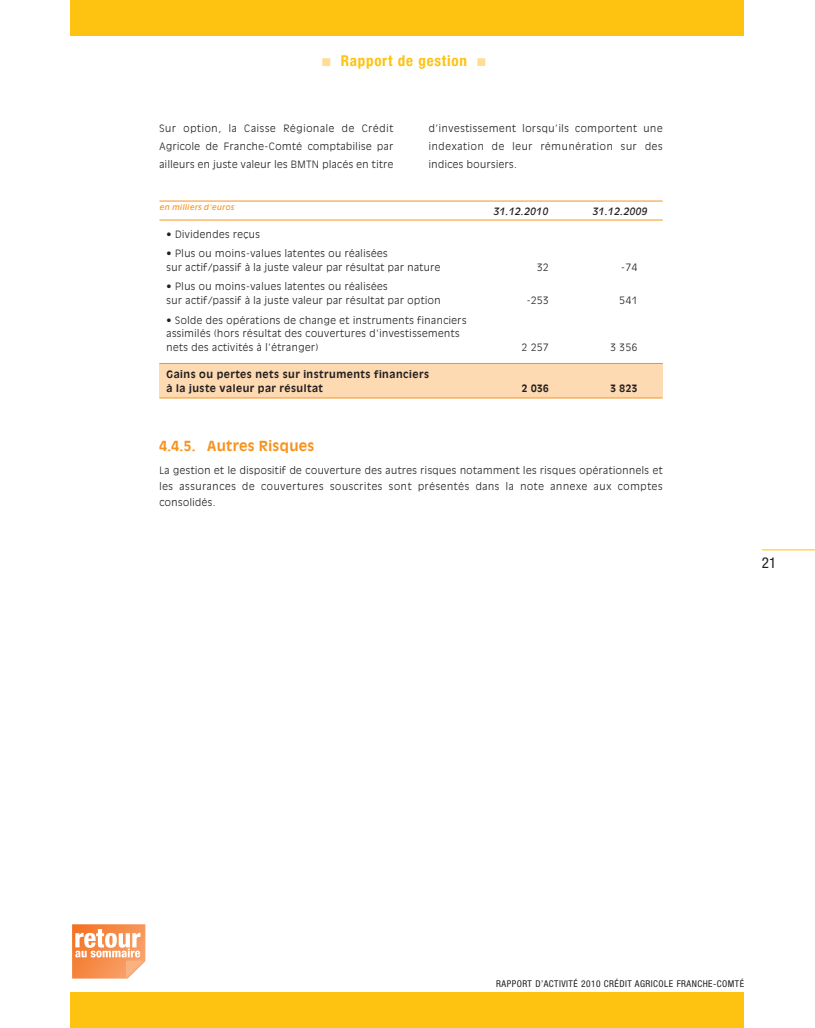
<style>
.page{position:relative;width:815px;height:1028px;background:#fff}
.page>*{position:absolute;margin:0;border:0;box-sizing:border-box;transform-origin:0 0}
.t1{font:700 condensed 15px "Helvetica Neue";letter-spacing:.05em;color:#fec210}
.t2{font:condensed 15px "Helvetica Neue";color:#231f20}
.t3{font:700 13.75px "Antique Olive";letter-spacing:.025em;color:#f7931d}
.t4{font:300 10px/18.1px "Antique Olive";letter-spacing:.05em;color:#231f20;text-align:justify}
.t5{font:700 10px/13.8px "Antique Olive";letter-spacing:.05em;color:#231f20}
.t6{font:italic 10px "Antique Olive";letter-spacing:.05em;color:#231f20}
.t7{font:condensed 9.38px "Helvetica Neue";letter-spacing:.05em;color:#231f20}
.t8{font:italic 7.5px "Antique Olive";letter-spacing:.05em;color:#f7931d}
.s1{color:#ffdd91}
</style>
<div class="page">
<div style="left:71px;top:992px;width:673px;height:36px;background:#fec210"></div>
<div style="left:71px;top:0;width:673px;height:35px;background:#fec210"></div>
<hr style="left:762px;top:549px;width:53px;height:1px;background:#fec210">
<div style="left:159px;top:363px;width:504px;height:35px;background:#fedab3"></div>
<hr style="left:159px;top:363px;width:504px;height:1px;background:#f7931d">
<hr style="left:159px;top:398px;width:504px;height:1px;background:#f7931d">
<hr style="left:159px;top:201px;width:504px;height:1px;background:#f7931d">
<hr style="left:159px;top:220px;width:504px;height:1px;background:#f7931d">
<svg style="left:72px;top:924px;width:73px;height:54px"></svg>
<h1 class="t1" style="left:322px;top:55px;width:165px"><span class="s1">■</span> Rapport de gestion <span class="s1">■</span></h1>
<p class="t4" style="left:159px;top:120px;width:235px">Sur option, la Caisse Régionale de Crédit Agricole de Franche-Comté comptabilise par ailleurs en juste valeur les BMTN placés en titre</p>
<p class="t4" style="left:429px;top:120px;width:235px">d’investissement lorsqu’ils comportent une indexation de leur rémunération sur des indices boursiers.</p>
<p class="t8" style="left:159px;top:204px;width:76px">en milliers d’euros</p>
<p class="t6" style="left:493px;top:207px;width:56px">31.12.2010</p>
<p class="t6" style="left:593px;top:207px;width:56px">31.12.2009</p>
<p class="t4" style="left:167px;top:225px;width:95px">• Dividendes reçus</p>
<p class="t4" style="left:167px;top:247px;width:275px;line-height:13.8px">• Plus ou moins-values latentes ou réalisées<br>sur actif/passif à la juste valeur par résultat par nature</p>
<p class="t4" style="left:537px;top:259px;width:13px">32</p>
<p class="t4" style="left:621px;top:259px;width:18px">-74</p>
<p class="t4" style="left:167px;top:280px;width:275px;line-height:13.8px">• Plus ou moins-values latentes ou réalisées<br>sur actif/passif à la juste valeur par résultat par option</p>
<p class="t4" style="left:167px;top:313px;width:301px;line-height:13.8px;text-align:left">• Solde des opérations de change et instruments financiers assimilés (hors résultat des couvertures d'investissements nets des activités à l'étranger)</p>
<p class="t5" style="left:167px;top:368px;width:264px">Gains ou pertes nets sur instruments financiers à la juste valeur par résultat</p>
<p class="t4" style="left:527px;top:292px;width:24px">-253</p>
<p class="t4" style="left:620px;top:292px;width:19px">541</p>
<p class="t4" style="left:522px;top:339px;width:28px">2 257</p>
<p class="t4" style="left:611px;top:339px;width:28px">3 356</p>
<p class="t5" style="left:522px;top:381px;width:28px">2 036</p>
<p class="t5" style="left:611px;top:381px;width:28px">3 823</p>
<h2 class="t3" style="left:159px;top:441px;width:157px">4.4.5. Autres Risques</h2>
<p class="t4" style="left:159px;top:463px;width:505px;line-height:16px">La gestion et le dispositif de couverture des autres risques notamment les risques opérationnels et les assurances de couvertures souscrites sont présentés dans la note annexe aux comptes consolidés.</p>
<h1 class="t2" style="left:762px;top:557px;width:16px">21</h1>
<p class="t7" style="left:496px;top:980px;width:249px">RAPPORT D’ACTIVITÉ 2010 CRÉDIT AGRICOLE FRANCHE-COMTÉ</p>
</div>
